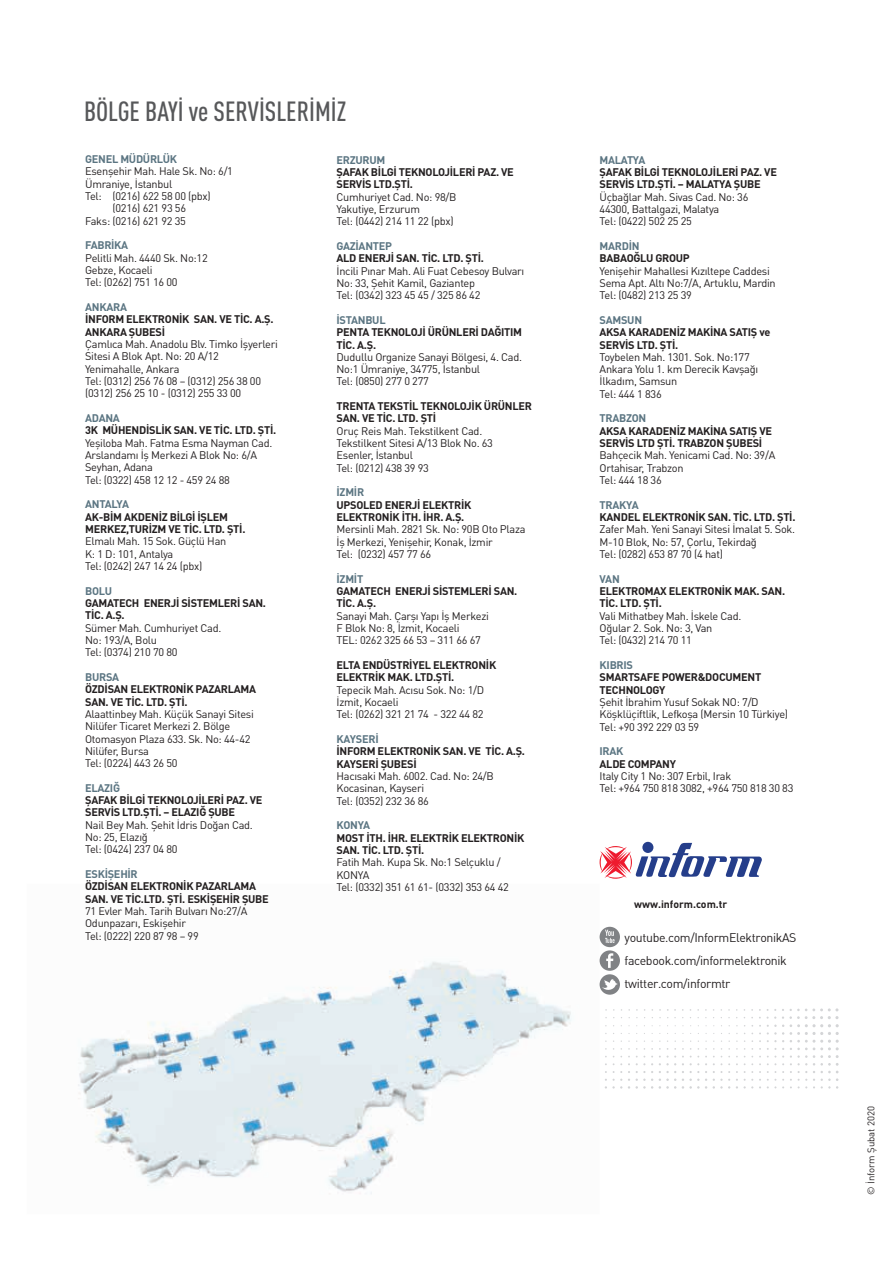
<style>
.page{position:relative;width:893px;height:1263px;background:#fff}
.page>*{position:absolute;margin:0;border:0;box-sizing:border-box;transform-origin:0 0}
.t1{font:500 condensed 27.45px "DIN Pro";color:#57585a}
.t2{font:12.3px/22.6px "DINTR";letter-spacing:-.03em;color:#231f20}
.t3{font:10.95px/12.3px "DIN Pro";letter-spacing:-.025em;color:#231f20}
.t4{font:700 10.95px/12.3px "DIN Pro";letter-spacing:-.025em;color:#231f20}
.t5{font:700 10.95px "DIN Pro";letter-spacing:-.025em;color:#5b7582}
.t6{font:700 10.95px "DIN Pro";letter-spacing:-.045em;color:#5b7582}
.t7{font:700 10.5px "DIN Pro";color:#231f20}
.t8{font:9.6px "DINTR";color:#231f20}
</style>
<div class="page">
<img style="left:78px;top:934px;width:522px;height:260px">
<svg style="left:600px;top:927px;width:20px;height:68px"></svg>
<div style="left:642px;top:842px;width:11px;height:11px;background:#253e8b;border-radius:50%"></div>
<svg style="left:670px;top:843px;width:92px;height:34px"></svg>
<svg style="left:599px;top:846px;width:71px;height:33px"></svg>
<svg style="left:682px;top:1071px;width:25px;height:18px"></svg>
<svg style="left:713px;top:1071px;width:17px;height:18px"></svg>
<svg style="left:736px;top:1079px;width:17px;height:9px"></svg>
<svg style="left:767px;top:1008px;width:72px;height:81px"></svg>
<svg style="left:667px;top:1048px;width:9px;height:9px"></svg>
<svg style="left:659px;top:1063px;width:17px;height:2px"></svg>
<svg style="left:659px;top:1071px;width:17px;height:18px"></svg>
<svg style="left:628px;top:1071px;width:25px;height:18px"></svg>
<svg style="left:599px;top:1071px;width:23px;height:17px"></svg>
<h1 class="t1" style="left:84px;top:95px;width:264px">BÖLGE BAYİ ve SERVİSLERİMİZ</h1>
<p class="t5" style="left:85px;top:152px;width:93px">GENEL MÜDÜRLÜK</p>
<p class="t3" style="left:85px;top:165px;width:149px">Esenşehir Mah. Hale Sk. No: 6/1</p>
<p class="t3" style="left:85px;top:177px;width:89px">Ümraniye, İstanbul</p>
<p class="t3" style="left:85px;top:190px;width:127px">Tel: (0216) 622 58 00 (pbx)</p>
<p class="t3" style="left:113px;top:202px;width:75px">(0216) 621 93 56</p>
<p class="t3" style="left:85px;top:214px;width:102px">Faks: (0216) 621 92 35</p>
<p class="t5" style="left:85px;top:238px;width:45px">FABRİKA</p>
<p class="t3" style="left:85px;top:251px;width:124px">Pelitli Mah. 4440 Sk. No:12<br>Gebze, Kocaeli<br>Tel: (0262) 751 16 00</p>
<p class="t5" style="left:85px;top:300px;width:43px">ANKARA</p>
<p class="t4" style="left:85px;top:313px;width:190px">İNFORM ELEKTRONİK SAN. VE TİC. A.Ş.<br>ANKARA ŞUBESİ</p>
<p class="t3" style="left:85px;top:337px;width:194px">Çamlıca Mah. Anadolu Blv. Timko İşyerleri<br>Sitesi A Blok Apt. No: 20 A/12<br>Yenimahalle, Ankara<br>Tel: (0312) 256 76 08 – (0312) 256 38 00 (0312) 256 25 10 - (0312) 255 33 00</p>
<p class="t5" style="left:85px;top:411px;width:36px">ADANA</p>
<p class="t4" style="left:85px;top:424px;width:193px">3K MÜHENDİSLİK SAN. VE TİC. LTD. ŞTİ.</p>
<p class="t3" style="left:85px;top:436px;width:189px">Yeşiloba Mah. Fatma Esma Nayman Cad.<br>Arslandamı İş Merkezi A Blok No: 6/A<br>Seyhan, Adana<br>Tel: (0322) 458 12 12 - 459 24 88</p>
<p class="t6" style="left:85px;top:497px;width:45px">ANTALYA</p>
<p class="t4" style="left:85px;top:510px;width:162px">AK-BİM AKDENİZ BİLGİ İŞLEM<br>MERKEZ,TURİZM VE TİC. LTD. ŞTİ.</p>
<p class="t3" style="left:85px;top:535px;width:143px">Elmalı Mah. 15 Sok. Güçlü Han<br>K: 1 D: 101, Antalya<br>Tel: (0242) 247 14 24 (pbx)</p>
<p class="t5" style="left:85px;top:583px;width:28px">BOLU</p>
<p class="t4" style="left:85px;top:596px;width:182px">GAMATECH ENERJİ SİSTEMLERİ SAN.<br>TİC. A.Ş.</p>
<p class="t3" style="left:85px;top:621px;width:138px">Sümer Mah. Cumhuriyet Cad.<br>No: 193/A, Bolu<br>Tel: (0374) 210 70 80</p>
<p class="t5" style="left:85px;top:669px;width:36px">BURSA</p>
<p class="t4" style="left:85px;top:683px;width:172px">ÖZDİSAN ELEKTRONİK PAZARLAMA<br>SAN. VE TİC. LTD. ŞTİ.</p>
<p class="t3" style="left:85px;top:707px;width:170px">Alaattinbey Mah. Küçük Sanayi Sitesi<br>Nilüfer Ticaret Merkezi 2. Bölge<br>Otomasyon Plaza 633. Sk. No: 44-42<br>Nilüfer, Bursa<br>Tel: (0224) 443 26 50</p>
<p class="t5" style="left:85px;top:780px;width:36px">ELAZIĞ</p>
<p class="t4" style="left:85px;top:793px;width:179px">ŞAFAK BİLGİ TEKNOLOJİLERİ PAZ. VE<br>SERVİS LTD.ŞTİ. – ELAZIĞ ŞUBE</p>
<p class="t3" style="left:85px;top:818px;width:169px">Nail Bey Mah. Şehit İdris Doğan Cad.<br>No: 25, Elazığ<br>Tel: (0424) 237 04 80</p>
<p class="t5" style="left:85px;top:867px;width:54px">ESKİŞEHİR</p>
<p class="t4" style="left:85px;top:880px;width:185px">ÖZDİSAN ELEKTRONİK PAZARLAMA<br>SAN. VE TİC.LTD. ŞTİ. ESKİŞEHİR ŞUBE</p>
<p class="t3" style="left:85px;top:904px;width:164px">71 Evler Mah. Tarih Bulvarı No:27/A<br>Odunpazarı, Eskişehir<br>Tel: (0222) 220 87 98 – 99</p>
<p class="t5" style="left:337px;top:152px;width:50px">ERZURUM</p>
<p class="t4" style="left:337px;top:165px;width:179px">ŞAFAK BİLGİ TEKNOLOJİLERİ PAZ. VE<br>SERVİS LTD.ŞTİ.</p>
<p class="t3" style="left:337px;top:190px;width:121px">Cumhuriyet Cad. No: 98/B<br>Yakutiye, Erzurum<br>Tel: (0442) 214 11 22 (pbx)</p>
<p class="t5" style="left:337px;top:238px;width:57px">GAZİANTEP</p>
<p class="t4" style="left:337px;top:252px;width:149px">ALD ENERJİ SAN. TİC. LTD. ŞTİ.</p>
<p class="t3" style="left:337px;top:264px;width:189px">İncili Pınar Mah. Ali Fuat Cebesoy Bulvarı<br>No: 33, Şehit Kamil, Gaziantep<br>Tel: (0342) 323 45 45 / 325 86 42</p>
<p class="t5" style="left:337px;top:312px;width:51px">İSTANBUL</p>
<p class="t4" style="left:337px;top:326px;width:187px">PENTA TEKNOLOJİ ÜRÜNLERİ DAĞITIM<br>TİC. A.Ş.</p>
<p class="t3" style="left:337px;top:350px;width:187px">Dudullu Organize Sanayi Bölgesi, 4. Cad.<br>No:1 Ümraniye, 34775, İstanbul<br>Tel: (0850) 277 0 277</p>
<p class="t4" style="left:337px;top:400px;width:197px">TRENTA TEKSTİL TEKNOLOJİK ÜRÜNLER<br>SAN. VE TİC. LTD. ŞTİ</p>
<p class="t3" style="left:337px;top:424px;width:158px">Oruç Reis Mah. Tekstilkent Cad.<br>Tekstilkent Sitesi A/13 Blok No. 63<br>Esenler, İstanbul<br>Tel: (0212) 438 39 93</p>
<p class="t5" style="left:337px;top:485px;width:29px">İZMİR</p>
<p class="t4" style="left:337px;top:498px;width:136px">UPSOLED ENERJİ ELEKTRİK<br>ELEKTRONİK İTH. İHR. A.Ş.</p>
<p class="t3" style="left:337px;top:523px;width:191px">Mersinli Mah. 2821 Sk. No: 90B Oto Plaza<br>İş Merkezi, Yenişehir, Konak, İzmir<br>Tel: (0232) 457 77 66</p>
<p class="t5" style="left:337px;top:571px;width:28px">İZMİT</p>
<p class="t4" style="left:337px;top:584px;width:182px">GAMATECH ENERJİ SİSTEMLERİ SAN.<br>TİC. A.Ş.</p>
<p class="t3" style="left:337px;top:609px;width:154px">Sanayi Mah. Çarşı Yapı İş Merkezi<br>F Blok No: 8, İzmit, Kocaeli<br>TEL: 0262 325 66 53 – 311 66 67</p>
<p class="t4" style="left:337px;top:658px;width:161px">ELTA ENDÜSTRİYEL ELEKTRONİK<br>ELEKTRİK MAK. LTD.ŞTİ.</p>
<p class="t3" style="left:337px;top:683px;width:149px">Tepecik Mah. Acısu Sok. No: 1/D<br>İzmit, Kocaeli<br>Tel: (0262) 321 21 74 - 322 44 82</p>
<p class="t5" style="left:337px;top:731px;width:44px">KAYSERİ</p>
<p class="t4" style="left:337px;top:745px;width:190px">İNFORM ELEKTRONİK SAN. VE TİC. A.Ş.<br>KAYSERİ ŞUBESİ</p>
<p class="t3" style="left:337px;top:769px;width:159px">Hacısaki Mah. 6002. Cad. No: 24/B<br>Kocasinan, Kayseri<br>Tel: (0352) 232 36 86</p>
<p class="t5" style="left:337px;top:818px;width:35px">KONYA</p>
<p class="t4" style="left:337px;top:831px;width:189px">MOST İTH. İHR. ELEKTRİK ELEKTRONİK<br>SAN. TİC. LTD. ŞTİ.</p>
<p class="t3" style="left:337px;top:856px;width:174px">Fatih Mah. Kupa Sk. No:1 Selçuklu /<br>KONYA<br>Tel: (0332) 351 61 61- (0332) 353 64 42</p>
<p class="t5" style="left:600px;top:152px;width:47px">MALATYA</p>
<p class="t4" style="left:600px;top:165px;width:179px">ŞAFAK BİLGİ TEKNOLOJİLERİ PAZ. VE<br>SERVİS LTD.ŞTİ. – MALATYA ŞUBE</p>
<p class="t3" style="left:600px;top:190px;width:150px">Üçbağlar Mah. Sivas Cad. No: 36<br>44300, Battalgazi, Malatya<br>Tel: (0422) 502 25 25</p>
<p class="t5" style="left:600px;top:238px;width:42px">MARDİN</p>
<p class="t4" style="left:600px;top:252px;width:92px">BABAOĞLU GROUP</p>
<p class="t3" style="left:600px;top:264px;width:178px">Yenişehir Mahallesi Kızıltepe Caddesi<br>Sema Apt. Altı No:7/A, Artuklu, Mardin<br>Tel: (0482) 213 25 39</p>
<p class="t5" style="left:600px;top:312px;width:44px">SAMSUN</p>
<p class="t4" style="left:600px;top:326px;width:172px">AKSA KARADENİZ MAKİNA SATIŞ ve<br>SERVİS LTD. ŞTİ.</p>
<p class="t3" style="left:600px;top:350px;width:160px">Toybelen Mah. 1301. Sok. No:177<br>Ankara Yolu 1. km Derecik Kavşağı<br>İlkadım, Samsun<br>Tel: 444 1 836</p>
<p class="t5" style="left:600px;top:411px;width:48px">TRABZON</p>
<p class="t4" style="left:600px;top:424px;width:174px">AKSA KARADENİZ MAKİNA SATIŞ VE<br>SERVİS LTD ŞTİ. TRABZON ŞUBESİ</p>
<p class="t3" style="left:600px;top:449px;width:177px">Bahçecik Mah. Yenicami Cad. No: 39/A<br>Ortahisar, Trabzon<br>Tel: 444 18 36</p>
<p class="t5" style="left:600px;top:497px;width:41px">TRAKYA</p>
<p class="t4" style="left:600px;top:510px;width:197px">KANDEL ELEKTRONİK SAN. TİC. LTD. ŞTİ.</p>
<p class="t3" style="left:600px;top:523px;width:197px">Zafer Mah. Yeni Sanayi Sitesi İmalat 5. Sok.<br>M-10 Blok, No: 57, Çorlu, Tekirdağ<br>Tel: (0282) 653 87 70 (4 hat)</p>
<p class="t5" style="left:600px;top:571px;width:22px">VAN</p>
<p class="t4" style="left:600px;top:584px;width:187px">ELEKTROMAX ELEKTRONİK MAK. SAN.<br>TİC. LTD. ŞTİ.</p>
<p class="t3" style="left:600px;top:609px;width:143px">Vali Mithatbey Mah. İskele Cad.<br>Oğular 2. Sok. No: 3, Van<br>Tel: (0432) 214 70 11</p>
<p class="t5" style="left:600px;top:658px;width:35px">KIBRIS</p>
<p class="t4" style="left:600px;top:671px;width:163px">SMARTSAFE POWER&amp;DOCUMENT<br>TECHNOLOGY</p>
<p class="t3" style="left:600px;top:695px;width:190px">Şehit İbrahim Yusuf Sokak NO: 7/D<br>Köşklüçiftlik, Lefkoşa (Mersin 10 Türkiye)<br>Tel: +90 392 229 03 59</p>
<p class="t5" style="left:600px;top:744px;width:25px">IRAK</p>
<p class="t4" style="left:600px;top:757px;width:78px">ALDE COMPANY</p>
<p class="t3" style="left:600px;top:769px;width:195px">Italy City 1 No: 307 Erbil, Irak<br>Tel: +964 750 818 3082, +964 750 818 30 83</p>
<p class="t7" style="left:634px;top:896px;width:95px">www.inform.com.tr</p>
<p class="t2" style="left:624px;top:926px;width:173px">youtube.com/InformElektronikAS facebook.com/informelektronik twitter.com/informtr</p>
<p class="t8" style="left:865px;top:1195px;width:90px;rotate:-90deg">© İnform Şubat 2020</p>
</div>
